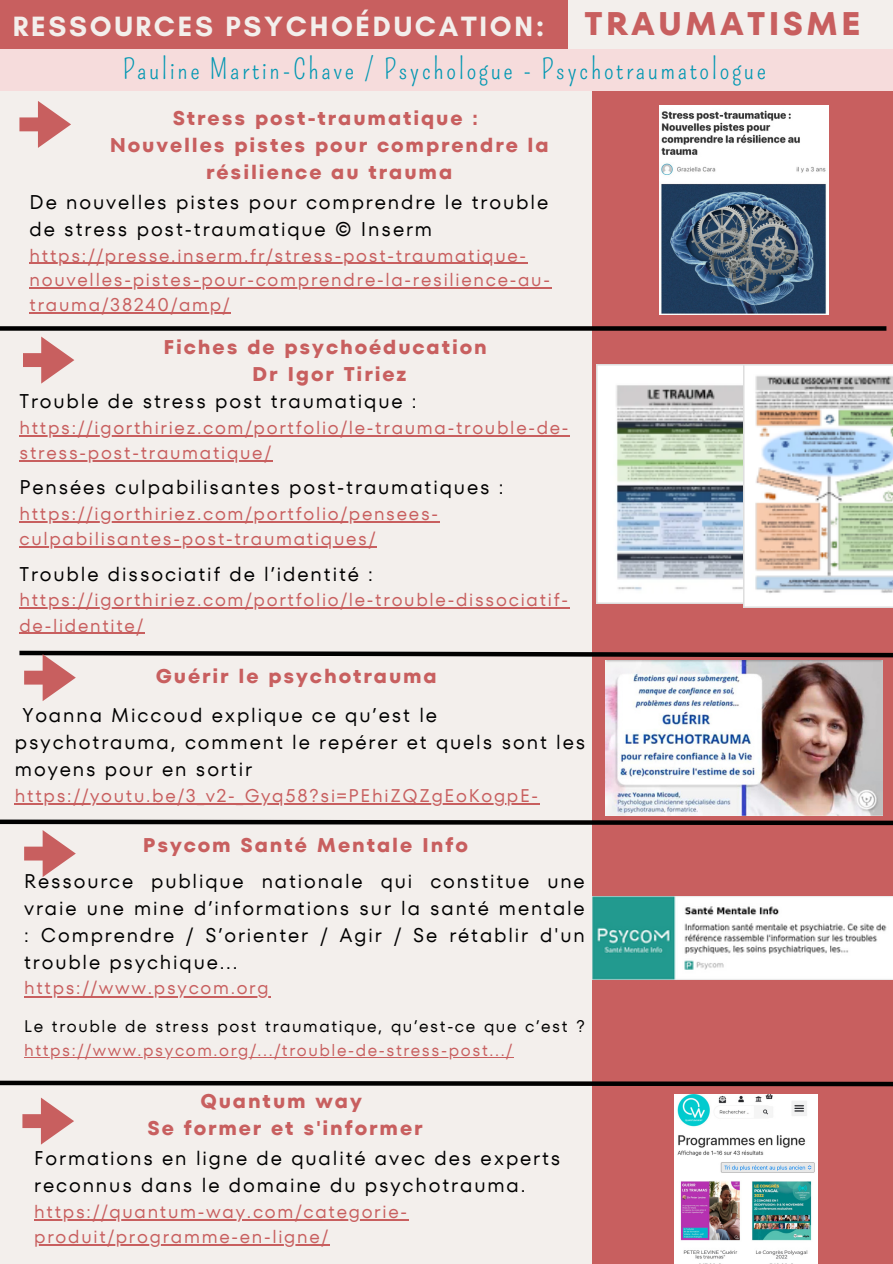
<style>
.page{position:relative;width:893px;height:1264px;background:#fff}
.page>*{position:absolute;margin:0;border:0;box-sizing:border-box;transform-origin:0 0}
.t1{font:700 32.55px "TT Fors";letter-spacing:.095em;color:#c85f5f}
.t2{font:700 28.5px "Glacial Indifference";letter-spacing:.095em;color:#f3efec}
.t3{font:27.6px "Pompiere";letter-spacing:.095em;color:#0097b2}
.t4{font:19.8px/27px "TT Fors";letter-spacing:.095em;color:#000}
.t5{font:700 19.8px/27px "TT Fors";letter-spacing:.095em;color:#c85f5f;text-align:center}
.t6{font:19.65px/26.8px "TT Fors";letter-spacing:.095em;color:#000;text-align:justify}
.t7{font:18.3px/24.8px "TT Fors";letter-spacing:.095em;color:#c85f5f}
.t8{font:18.15px "TT Fors";letter-spacing:.095em;color:#c85f5f}
.t9{font:16.65px "TT Fors";letter-spacing:.095em;color:#c85f5f}
.t10{font:16.65px "TT Fors";letter-spacing:.095em;color:#000}
</style>
<div class="page">
<div style="left:592px;top:48px;width:300px;height:1215px;background:#c85f5f"></div>
<div style="left:0;top:91px;width:592px;height:1172px;background:#f3efec"></div>
<div style="left:553px;top:0;width:339px;height:91px;background:#f3efec"></div>
<div style="left:0;top:0;width:568px;height:89px;background:#c85f5f"></div>
<div style="left:0;top:50px;width:892px;height:41px;background:#f6dcdc"></div>
<svg style="left:19px;top:101px;width:52px;height:47px"></svg>
<hr style="left:30px;top:263px;width:498px;height:1px;background:#c85f5f">
<hr style="left:30px;top:287px;width:521px;height:2px;background:#c85f5f">
<hr style="left:30px;top:312px;width:201px;height:1px;background:#c85f5f">
<div style="left:0;top:326px;width:886px;height:5px;background:#000"></div>
<svg style="left:23px;top:336px;width:51px;height:47px"></svg>
<svg style="left:19px;top:650px;width:873px;height:51px"></svg>
<img style="left:596px;top:364px;width:296px;height:239px">
<img style="left:743px;top:365px;width:149px;height:242px">
<svg style="left:0;top:819px;width:892px;height:58px"></svg>
<img style="left:659px;top:105px;width:169px;height:210px">
<svg style="left:0;top:1080px;width:892px;height:7px"></svg>
<svg style="left:22px;top:1097px;width:52px;height:47px"></svg>
<img style="left:605px;top:660px;width:277px;height:155px">
<hr style="left:19px;top:435px;width:551px;height:1px;background:#c85f5f">
<hr style="left:19px;top:460px;width:254px;height:2px;background:#c85f5f">
<hr style="left:19px;top:521px;width:421px;height:1px;background:#c85f5f">
<hr style="left:19px;top:546px;width:358px;height:2px;background:#c85f5f">
<hr style="left:19px;top:607px;width:550px;height:2px;background:#c85f5f">
<hr style="left:19px;top:632px;width:126px;height:2px;background:#c85f5f">
<hr style="left:15px;top:803px;width:525px;height:2px;background:#c85f5f">
<hr style="left:24px;top:995px;width:246px;height:2px;background:#c85f5f">
<hr style="left:24px;top:1056px;width:490px;height:1px;background:#c85f5f">
<img style="left:592px;top:896px;width:300px;height:83px">
<img style="left:674px;top:1094px;width:143px;height:169px">
<hr style="left:34px;top:1219px;width:374px;height:1px;background:#c85f5f">
<hr style="left:34px;top:1243px;width:296px;height:2px;background:#c85f5f">
<h2 class="t2" style="left:13px;top:9px;width:533px">RESSOURCES PSYCHOÉDUCATION:</h2>
<h1 class="t1" style="left:584px;top:1px;width:277px">TRAUMATISME</h1>
<h3 class="t3" style="left:123px;top:53px;width:644px">Pauline Martin-Chave / Psychologue - Psychotraumatologue</h3>
<p class="t5" style="left:110px;top:105px;width:440px">Stress post-traumatique :<br>Nouvelles pistes pour comprendre la résilience au trauma</p>
<p class="t4" style="left:30px;top:188px;width:520px">De nouvelles pistes pour comprendre le trouble de stress post-traumatique © Inserm</p>
<p class="t7" style="left:30px;top:243px;width:522px">https://presse.inserm.fr/stress-post-traumatique&shy;nouvelles-pistes-pour-comprendre-la-resilience-au&shy;trauma/38240/amp/</p>
<p class="t5" style="left:164px;top:334px;width:325px">Fiches de psychoéducation<br>Dr Igor Tiriez</p>
<p class="t4" style="left:19px;top:387px;width:399px">Trouble de stress post traumatique :</p>
<p class="t7" style="left:19px;top:415px;width:550px;line-height:25.2px">https://igorthiriez.com/portfolio/le-trauma-trouble-de&shy;stress-post-traumatique/</p>
<p class="t4" style="left:19px;top:474px;width:485px">Pensées culpabilisantes post-traumatiques :</p>
<p class="t7" style="left:19px;top:501px;width:420px;line-height:25.2px">https://igorthiriez.com/portfolio/pensees&shy;culpabilisantes-post-traumatiques/</p>
<p class="t4" style="left:19px;top:560px;width:355px">Trouble dissociatif de l’identité :</p>
<p class="t7" style="left:19px;top:587px;width:550px;line-height:25.2px">https://igorthiriez.com/portfolio/le-trouble-dissociatif&shy;de-lidentite/</p>
<p class="t5" style="left:156px;top:662px;width:282px">Guérir le psychotrauma</p>
<p class="t4" style="left:15px;top:701px;width:572px;text-indent:7px">Yoanna Miccoud explique ce qu’est le psychotrauma, comment le repérer et quels sont les moyens pour en sortir</p>
<p class="t7" style="left:15px;top:783px;width:524px">https://youtu.be/3_v2-_Gyq58?si=PEhiZQZgEoKogpE-</p>
<p class="t5" style="left:143px;top:832px;width:326px">Psycom Santé Mentale Info</p>
<p class="t6" style="left:24px;top:868px;width:562px">Ressource publique nationale qui constitue une vraie une mine d’informations sur la santé mentale : Comprendre / S’orienter / Agir / Se rétablir d'un trouble psychique...</p>
<p class="t8" style="left:24px;top:974px;width:246px">https://www.psycom.org</p>
<p class="t10" style="left:24px;top:1014px;width:562px">Le trouble de stress post traumatique, qu’est-ce que c’est ?</p>
<p class="t9" style="left:24px;top:1038px;width:489px">https://www.psycom.org/.../trouble-de-stress-post.../</p>
<p class="t5" style="left:148px;top:1087px;width:276px">Quantum way<br>Se former et s'informer</p>
<p class="t4" style="left:34px;top:1144px;width:527px">Formations en ligne de qualité avec des experts reconnus dans le domaine du psychotrauma.</p>
<p class="t7" style="left:34px;top:1199px;width:374px">https://quantum-way.com/categorie&shy;produit/programme-en-ligne/</p>
</div>
